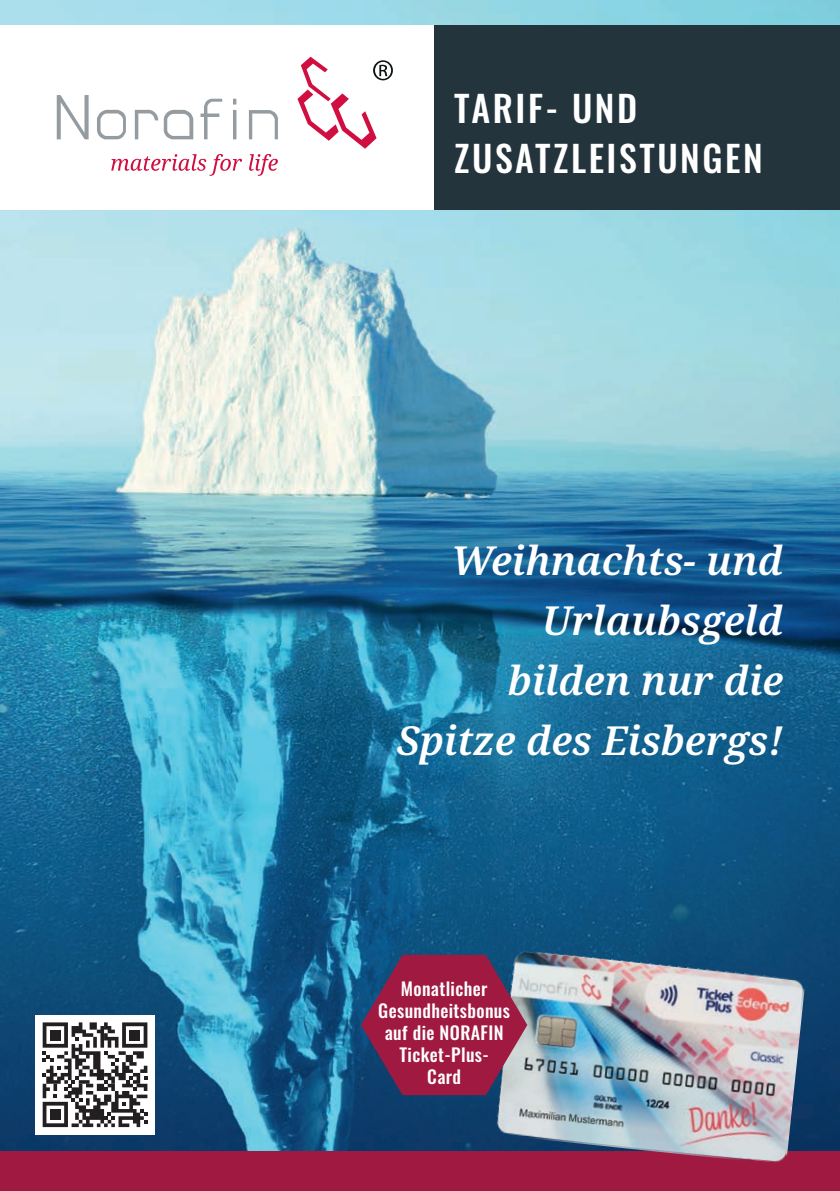
<style>
.page{position:relative;width:840px;height:1191px;background:#fff}
.page>*{position:absolute;margin:0;border:0;box-sizing:border-box;transform-origin:0 0}
.t1{font:italic 600 40px "Noto Serif";color:#fff}
.t2{font:500 36px "Oswald";letter-spacing:.07em;color:#fff}
.t3{font:500 18px/22px "Oswald";letter-spacing:.02em;color:#fff;text-align:center}
</style>
<div class="page">
<img style="left:0;top:0;width:839px;height:26px">
<img style="left:0;top:210px;width:839px;height:941px">
<div style="left:434px;top:26px;width:405px;height:184px;background:#24343d"></div>
<svg style="left:57px;top:95px;width:221px;height:44px"></svg>
<svg style="left:297px;top:57px;width:95px;height:92px"></svg>
<svg style="left:111px;top:154px;width:131px;height:22px"></svg>
<svg style="left:249px;top:154px;width:29px;height:22px"></svg>
<div style="left:0;top:1151px;width:839px;height:40px;background:#a01941"></div>
<img style="left:495px;top:949px;width:310px;height:214px">
<div style="left:35px;top:1015px;width:119px;height:119px;background:#fff"></div>
<svg style="left:43px;top:1022px;width:104px;height:105px"></svg>
<div style="left:50px;top:1029px;width:11px;height:11px;background:#231f20"></div>
<div style="left:129px;top:1029px;width:11px;height:11px;background:#231f20"></div>
<div style="left:50px;top:1109px;width:11px;height:10px;background:#231f20"></div>
<svg style="left:361px;top:954px;width:166px;height:141px;background:#8a3056"></svg>
<p class="t2" style="left:454px;top:89px;width:184px">TARIF- UND</p>
<p class="t2" style="left:454px;top:139px;width:310px">ZUSATZLEISTUNGEN</p>
<p class="t1" style="left:451px;top:533px;width:333px">Weihnachts- und</p>
<p class="t1" style="left:541px;top:593px;width:243px">Urlaubsgeld</p>
<p class="t1" style="left:507px;top:653px;width:277px">bilden nur die</p>
<p class="t1" style="left:396px;top:713px;width:387px">Spitze des Eisbergs!</p>
<p class="t3" style="left:400px;top:978px;width:88px">Monatlicher</p>
<p class="t3" style="left:378px;top:1000px;width:133px">Gesundheitsbonus auf die NORAFIN</p>
<p class="t3" style="left:399px;top:1044px;width:91px">Ticket-Plus-</p>
<p class="t3" style="left:427px;top:1066px;width:35px">Card</p>
</div>
